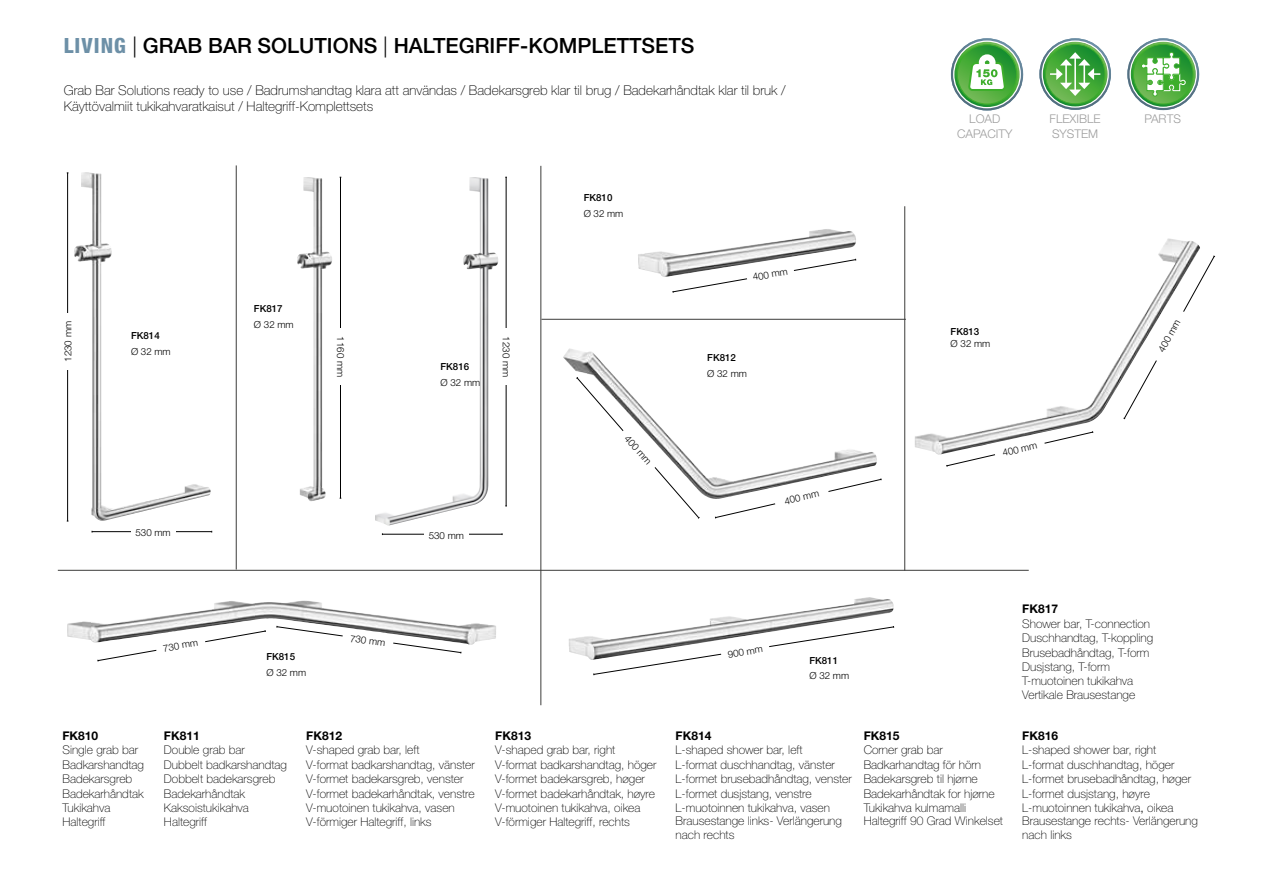
<style>
.page{position:relative;width:1263px;height:893px;background:#fff}
.page>*{position:absolute;margin:0;border:0;box-sizing:border-box;transform-origin:0 0}
.t1{font:500 21px "Helvetica Neue LT Std";color:#000}
.t2{font:100 13.5px/16.2px "Helvetica Neue LT Std";color:#000}
.t3{font:100 12px/14.4px "Helvetica Neue LT Std";color:#000}
.t4{font:700 12px "Helvetica Neue LT Std";color:#000}
.t5{font:300 12px/14.4px "Helvetica Neue LT Std";color:#9d9d9d}
.t6{font:300 9.75px "Helvetica Neue LT Std";color:#000}
.t7{font:500 9.75px "Helvetica Neue LT Std";color:#000}
.s1{font-weight:800;font-stretch:condensed;color:#6d90a7}
.s2{font-weight:300}
</style>
<div class="page">
<img style="left:915px;top:238px;width:285px;height:216px">
<img style="left:638px;top:229px;width:189px;height:48px">
<img style="left:74px;top:172px;width:137px;height:349px">
<hr style="left:236px;top:165px;width:1px;height:404px;background:#3c3c3b">
<hr style="left:58px;top:570px;width:971px;height:1px;background:#3c3c3b">
<hr style="left:540px;top:166px;width:1px;height:539px;background:#3c3c3b">
<hr style="left:541px;top:319px;width:365px;height:1px;background:#3c3c3b">
<hr style="left:904px;top:206px;width:1px;height:365px;background:#3c3c3b">
<hr style="left:67px;top:173px;width:1px;height:348px;background:#000">
<div style="left:60px;top:313px;width:17px;height:57px;background:#fff"></div>
<hr style="left:92px;top:531px;width:120px;height:1px;background:#000">
<div style="left:131px;top:522px;width:44px;height:21px;background:#fff"></div>
<img style="left:375px;top:177px;width:105px;height:349px">
<hr style="left:506px;top:177px;width:1px;height:329px;background:#000">
<div style="left:498px;top:328px;width:17px;height:57px;background:#fff"></div>
<hr style="left:382px;top:534px;width:120px;height:1px;background:#000">
<div style="left:424px;top:524px;width:44px;height:22px;background:#fff"></div>
<img style="left:67px;top:601px;width:328px;height:42px">
<svg style="left:98px;top:630px;width:168px;height:31px"></svg>
<svg style="left:276px;top:626px;width:185px;height:27px"></svg>
<svg style="left:673px;top:259px;width:183px;height:34px"></svg>
<img style="left:563px;top:357px;width:314px;height:142px">
<svg style="left:715px;top:479px;width:166px;height:39px"></svg>
<svg style="left:576px;top:377px;width:124px;height:142px"></svg>
<svg style="left:946px;top:431px;width:147px;height:36px"></svg>
<svg style="left:1123px;top:255px;width:92px;height:164px"></svg>
<img style="left:569px;top:597px;width:300px;height:60px">
<svg style="left:593px;top:626px;width:301px;height:49px"></svg>
<svg style="left:1039px;top:38px;width:72px;height:72px"></svg>
<svg style="left:1042px;top:41px;width:66px;height:66px"></svg>
<div style="left:1041px;top:40px;width:68px;height:68px;border:2px solid #fff;border-radius:50%"></div>
<svg style="left:1043px;top:42px;width:64px;height:64px"></svg>
<svg style="left:1045px;top:44px;width:60px;height:60px"></svg>
<div style="left:1045px;top:44px;width:60px;height:60px;border:1px solid #3dae2b;border-radius:50%"></div>
<svg style="left:1050px;top:52px;width:50px;height:44px;background:#68b860"></svg>
<svg style="left:951px;top:38px;width:72px;height:72px"></svg>
<div style="left:953px;top:41px;width:68px;height:67px;border:3px solid #fff;border-radius:50%"></div>
<svg style="left:954px;top:42px;width:66px;height:65px"></svg>
<svg style="left:957px;top:45px;width:60px;height:59px"></svg>
<div style="left:957px;top:44px;width:60px;height:61px;border:1px solid #3dae2b;border-radius:50%"></div>
<div style="left:979px;top:54px;width:16px;height:17px;border:6px solid #fff;border-radius:50%"></div>
<svg style="left:967px;top:61px;width:38px;height:31px"></svg>
<svg style="left:1127px;top:38px;width:72px;height:72px"></svg>
<div style="left:1129px;top:41px;width:68px;height:67px;border:2px solid #fff;border-radius:50%"></div>
<svg style="left:1131px;top:42px;width:65px;height:65px"></svg>
<svg style="left:1133px;top:44px;width:60px;height:60px"></svg>
<div style="left:1133px;top:44px;width:60px;height:60px;border:1px solid #3dae2b;border-radius:50%"></div>
<svg style="left:1140px;top:51px;width:46px;height:46px"></svg>
<img style="left:297px;top:177px;width:35px;height:324px">
<hr style="left:340px;top:177px;width:1px;height:321px;background:#000">
<div style="left:332px;top:328px;width:17px;height:57px;background:#fff"></div>
<h1 class="t1" style="left:64px;top:33px;width:632px"><span class="s1">LIVING</span> <span class="s2">|</span> GRAB BAR SOLUTIONS <span class="s2">|</span> HALTEGRIFF-KOMPLETTSETS</h1>
<p class="t2" style="left:64px;top:82px;width:723px">Grab Bar Solutions ready to use / Badrumshandtag klara att användas / Badekarsgreb klar til brug / Badekarhåndtak klar til bruk /<br>Käyttövalmiit tukikahvaratkaisut / Haltegriff-Komplettsets</p>
<p class="t6" style="left:62px;top:362px;width:42px;rotate:-90deg">1230 mm</p>
<p class="t7" style="left:131px;top:330px;width:30px">FK814</p>
<p class="t6" style="left:131px;top:346px;width:41px">Ø 32 mm</p>
<p class="t7" style="left:254px;top:303px;width:30px">FK817</p>
<p class="t6" style="left:254px;top:319px;width:41px">Ø 32 mm</p>
<p class="t6" style="left:347px;top:336px;width:42px;rotate:90deg">1160 mm</p>
<p class="t7" style="left:440px;top:361px;width:30px">FK816</p>
<p class="t6" style="left:440px;top:377px;width:41px">Ø 32 mm</p>
<p class="t6" style="left:512px;top:336px;width:42px;rotate:90deg">1230 mm</p>
<p class="t7" style="left:584px;top:192px;width:30px">FK810</p>
<p class="t6" style="left:584px;top:208px;width:41px">Ø 32 mm</p>
<p class="t6" style="left:752px;top:271px;width:37px;rotate:-10deg">400 mm</p>
<p class="t7" style="left:707px;top:352px;width:30px">FK812</p>
<p class="t6" style="left:707px;top:367px;width:41px">Ø 32 mm</p>
<p class="t5" style="left:957px;top:112px;width:57px;text-align:center">LOAD<br>CAPACITY</p>
<p class="t5" style="left:1144px;top:112px;width:38px">PARTS</p>
<p class="t5" style="left:1050px;top:112px;width:53px">FLEXIBLE<br>SYSTEM</p>
<p class="t7" style="left:951px;top:326px;width:30px">FK813</p>
<p class="t6" style="left:951px;top:337px;width:41px">Ø 32 mm</p>
<p class="t6" style="left:1155px;top:348px;width:37px;rotate:-61deg">400 mm</p>
<p class="t6" style="left:631px;top:433px;width:37px;rotate:49deg">400 mm</p>
<p class="t6" style="left:1001px;top:447px;width:37px;rotate:-13deg">400 mm</p>
<p class="t6" style="left:135px;top:527px;width:37px">530 mm</p>
<p class="t6" style="left:429px;top:529px;width:37px">530 mm</p>
<p class="t6" style="left:783px;top:495px;width:37px;rotate:-13deg">400 mm</p>
<p class="t6" style="left:162px;top:642px;width:37px;rotate:-10deg">730 mm</p>
<p class="t6" style="left:351px;top:632px;width:37px;rotate:8deg">730 mm</p>
<p class="t7" style="left:266px;top:651px;width:30px">FK815</p>
<p class="t6" style="left:266px;top:667px;width:41px">Ø 32 mm</p>
<p class="t4" style="left:63px;top:728px;width:37px">FK810</p>
<p class="t3" style="left:63px;top:743px;width:83px">Single grab bar<br>Badkarshandtag<br>Badekarsgreb<br>Badekarhåndtak<br>Tukikahva<br>Haltegriff</p>
<p class="t4" style="left:164px;top:728px;width:37px">FK811</p>
<p class="t3" style="left:164px;top:743px;width:124px">Double grab bar<br>Dubbelt badkarshandtag<br>Dobbelt badekarsgreb<br>Badekarhåndtak<br>Kaksoistukikahva<br>Haltegriff</p>
<p class="t4" style="left:306px;top:728px;width:37px">FK812</p>
<p class="t3" style="left:306px;top:743px;width:170px">V-shaped grab bar, left<br>V-format badkarshandtag, vänster<br>V-formet badekarsgreb, venster<br>V-formet badekarhåndtak, venstre<br>V-muotoinen tukikahva, vasen<br>V-förmiger Haltegriff, links</p>
<p class="t4" style="left:495px;top:728px;width:37px">FK813</p>
<p class="t3" style="left:495px;top:743px;width:163px">V-shaped grab bar, right<br>V-format badkarshandtag, höger<br>V-formet badekarsgreb, høger<br>V-formet badekarhåndtak, høyre<br>V-muotoinen tukikahva, oikea<br>V-förmiger Haltegriff, rechts</p>
<p class="t6" style="left:727px;top:648px;width:37px;rotate:-9deg">900 mm</p>
<p class="t7" style="left:809px;top:654px;width:30px">FK811</p>
<p class="t6" style="left:809px;top:669px;width:41px">Ø 32 mm</p>
<p class="t4" style="left:675px;top:728px;width:37px">FK814</p>
<p class="t3" style="left:675px;top:743px;width:178px">L-shaped shower bar, left<br>L-format duschhandtag, vänster<br>L-formet brusebadhåndtag, venster<br>L-formet dusjstang, venstre<br>L-muotoinnen tukikahva, vasen<br>Brausestange links- Verlängerung nach rechts</p>
<p class="t4" style="left:864px;top:728px;width:37px">FK815</p>
<p class="t3" style="left:864px;top:743px;width:141px">Corner grab bar<br>Badkarhandtag för hörn<br>Badekarsgreb til hjørne<br>Badekarhåndtak for hjørne<br>Tukikahva kulmamalli<br>Haltegriff 90 Grad Winkelset</p>
<p class="t4" style="left:1022px;top:602px;width:37px">FK817</p>
<p class="t3" style="left:1022px;top:616px;width:132px">Shower bar, T-connection<br>Duschhandtag, T-koppling<br>Brusebadhåndtag, T-form<br>Dusjstang, T-form<br>T-muotoinen tukikahva<br>Vertikale Brausestange</p>
<p class="t4" style="left:1022px;top:728px;width:37px">FK816</p>
<p class="t3" style="left:1022px;top:743px;width:177px">L-shaped shower bar, right<br>L-format duschhandtag, höger<br>L-formet brusebadhåndtag, høger<br>L-formet dusjstang, høyre<br>L-muotoinnen tukikahva<span class="s2">,</span> oikea<br>Brausestange rechts- Verlängerung nach links</p>
</div>
